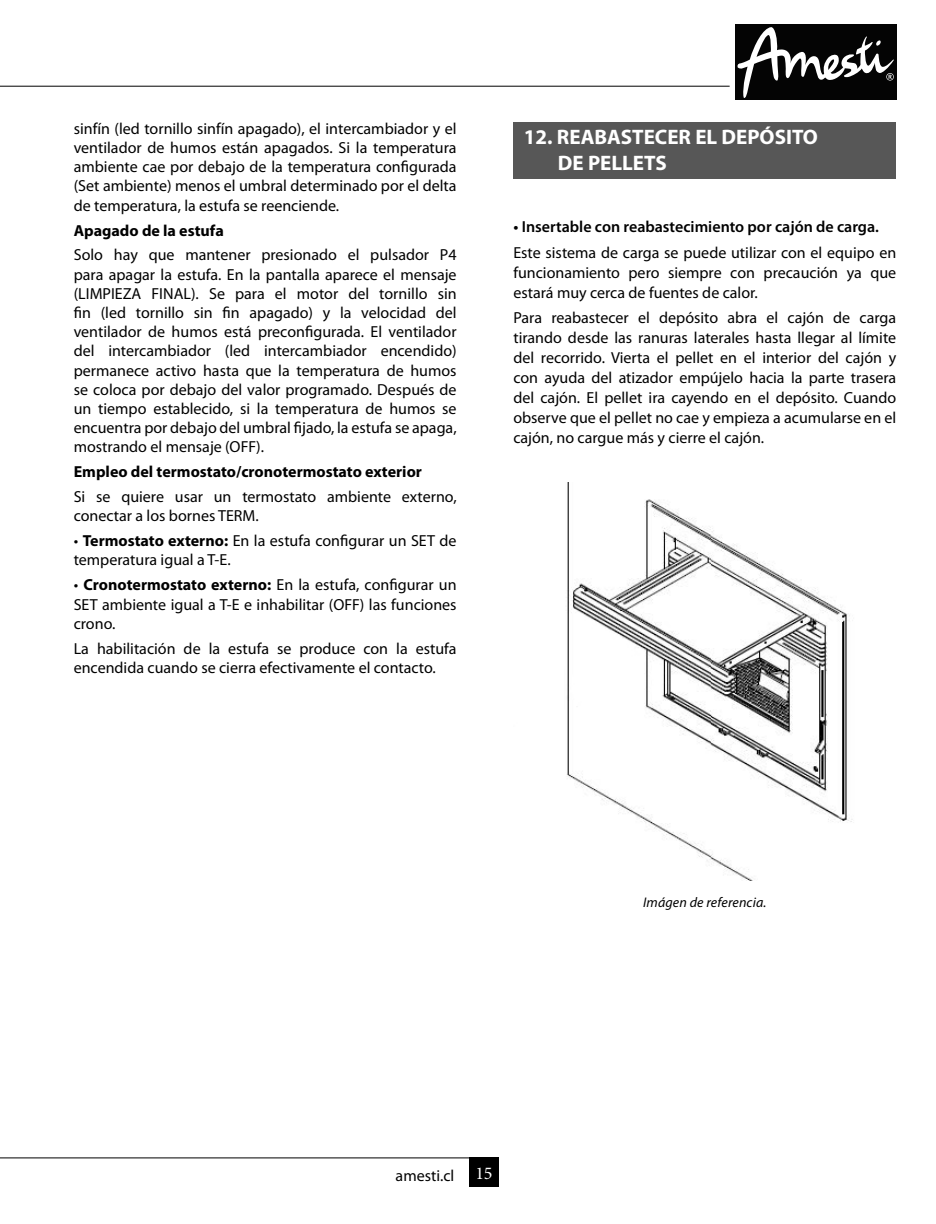
<style>
.page{position:relative;width:936px;height:1224px;background:#fff}
.page>*{position:absolute;margin:0;border:0;box-sizing:border-box;transform-origin:0 0}
.t1{font:700 21px "Myriad Pro";color:#fff}
.Paragraph_Style61{font:16px/19.2px "Myriad Pro";color:#000;text-align:justify}
.Paragraph_Style61-2{font:700 16px "Myriad Pro";color:#000}
.Paragraph_Style61-3{font:600 16px "Myriad Pro";color:#000}
.N__PAGINA{font:italic 14px "Myriad Pro";letter-spacing:.01em;color:#000}
.s1{font-weight:700}
.s2{font-family:"Minion Pro";font-size:18px;color:#fff}
</style>
<div class="page">
<hr style="left:0;top:86px;width:729px;height:1px;background:#000">
<hr style="left:0;top:1157px;width:482px;height:1px;background:#000">
<div style="left:735px;top:25px;width:161px;height:75px;background:#040404"></div>
<svg style="left:737px;top:27px;width:156px;height:71px"></svg>
<div style="left:469px;top:1157px;width:30px;height:30px;background:#000"></div>
<img style="left:567px;top:482px;width:286px;height:398px">
<div style="left:513px;top:122px;width:383px;height:57px;background:#575757"></div>
<p class="Paragraph_Style61" style="left:74px;top:119px;width:384px">sinfín (led tornillo sinfín apagado), el intercambiador y el ventilador de humos están apagados. Si la temperatura ambiente cae por debajo de la temperatura configurada (Set ambiente) menos el umbral determinado por el delta de temperatura, la estufa se reenciende.</p>
<p class="Paragraph_Style61-2" style="left:74px;top:220px;width:152px">Apagado de la estufa</p>
<p class="Paragraph_Style61" style="left:74px;top:245px;width:384px">Solo hay que mantener presionado el pulsador P4 para apagar la estufa. En la pantalla aparece el mensaje (LIMPIEZA FINAL). Se para el motor del tornillo sin fin (led tornillo sin fin apagado) y la velocidad del ventilador de humos está preconfigurada. El ventilador del intercambiador (led intercambiador encendido) permanece activo hasta que la temperatura de humos se coloca por debajo del valor programado. Después de un tiempo establecido, si la temperatura de humos se encuentra por debajo del umbral fijado, la estufa se apaga, mostrando el mensaje (OFF).</p>
<p class="Paragraph_Style61-2" style="left:74px;top:461px;width:350px">Empleo del termostato/cronotermostato exterior</p>
<p class="Paragraph_Style61" style="left:74px;top:487px;width:384px">Si se quiere usar un termostato ambiente externo, conectar a los bornes TERM.</p>
<p class="Paragraph_Style61" style="left:74px;top:531px;width:384px">• <span class="s1">Termostato externo:</span> En la estufa configurar un SET de temperatura igual a T-E.</p>
<p class="Paragraph_Style61" style="left:74px;top:575px;width:384px">• <span class="s1">Cronotermostato externo:</span> En la estufa, configurar un SET ambiente igual a T-E e inhabilitar (OFF) las funciones crono.</p>
<p class="Paragraph_Style61" style="left:74px;top:638px;width:384px">La habilitación de la estufa se produce con la estufa encendida cuando se cierra efectivamente el contacto.</p>
<p class="t1" style="left:524px;top:124px;width:295px">12. REABASTECER EL DEPÓSITO</p>
<p class="t1" style="left:558px;top:149px;width:110px">DE PELLETS</p>
<p class="Paragraph_Style61-3" style="left:513px;top:216px;width:367px">• Insertable con reabastecimiento por cajón de carga.</p>
<p class="Paragraph_Style61" style="left:513px;top:242px;width:384px;line-height:20px">Este sistema de carga se puede utilizar con el equipo en funcionamiento pero siempre con precaución ya que estará muy cerca de fuentes de calor.</p>
<p class="Paragraph_Style61" style="left:513px;top:308px;width:384px;line-height:20px">Para reabastecer el depósito abra el cajón de carga tirando desde las ranuras laterales hasta llegar al límite del recorrido. Vierta el pellet en el interior del cajón y con ayuda del atizador empújelo hacia la parte trasera del cajón. El pellet ira cayendo en el depósito. Cuando observe que el pellet no cae y empieza a acumularse en el cajón, no cargue más y cierre el cajón.</p>
<p class="N__PAGINA" style="left:643px;top:894px;width:125px">Imágen de referencia.</p>
<p class="Paragraph_Style61" style="left:395px;top:1166px;width:98px">amesti.cl <span class="s2">15</span></p>
</div>
